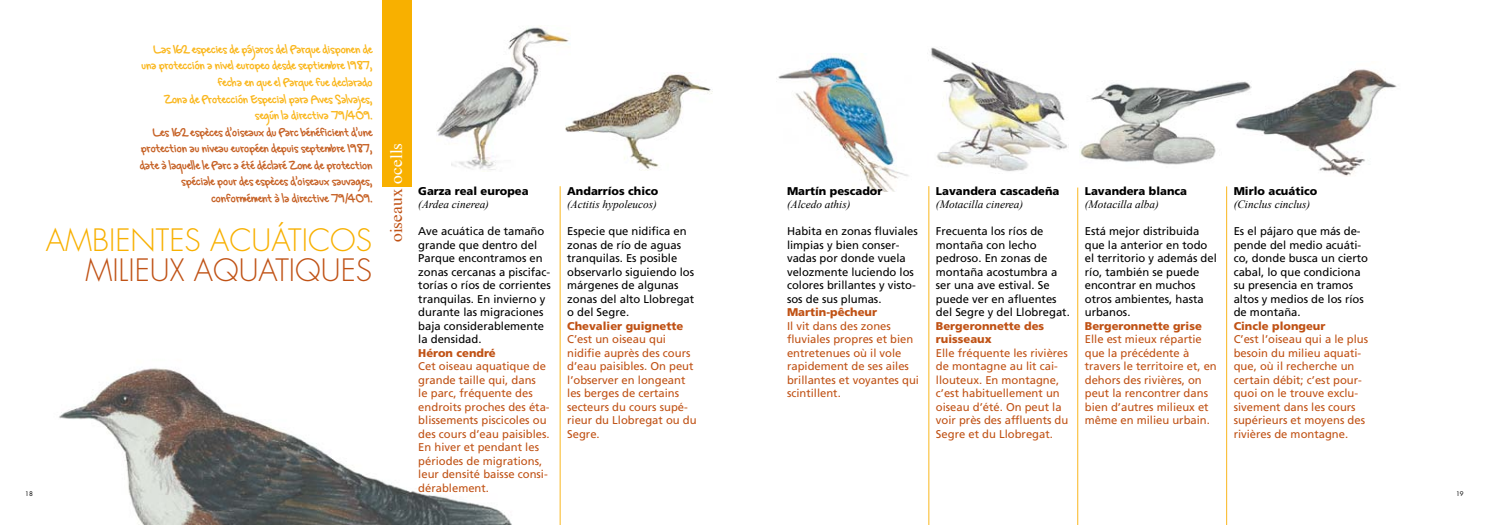
<style>
.page{position:relative;width:1489px;height:525px;background:#fff}
.page>*{position:absolute;margin:0;border:0;box-sizing:border-box;transform-origin:0 0}
.t1{font:300 30px "Futura Std";color:#f8b000}
.t2{font:300 30px "Futura Std";color:#c05215}
.t3{font:17.5px "Times";color:#c05215}
.t4{font:13.75px/16.5px "Gregs Hand";color:#c66125;text-align:right}
.t5{font:13.75px/16.5px "Gregs Hand";color:#fab71e;text-align:right}
.t6{font:11.25px/13.5px "Frutiger LT Std";color:#c05215}
.t7{font:11.25px/13.5px "Frutiger LT Std";color:#000}
.t8{font:900 11.25px/13.5px "Frutiger LT Std";color:#c05215}
.t9{font:italic 11.25px "Times New Roman";color:#000}
.t10{font:900 11.25px "Frutiger LT Std";color:#000}
.t11{font:6.25px "Futura Std";color:#000}
.s1{color:#fff}
</style>
<div class="page">
<hr style="left:928px;top:186px;width:1px;height:338px;background:#fab71e">
<hr style="left:1077px;top:187px;width:1px;height:337px;background:#fab71e">
<hr style="left:1226px;top:186px;width:1px;height:338px;background:#fab71e">
<hr style="left:560px;top:186px;width:1px;height:338px;background:#fab71e">
<div style="left:382px;top:0;width:29px;height:186px;background:#f8b000"></div>
<img style="left:776px;top:53px;width:133px;height:138px">
<img style="left:930px;top:47px;width:137px;height:124px">
<img style="left:1079px;top:83px;width:154px;height:82px">
<img style="left:1233px;top:69px;width:164px;height:107px">
<img style="left:436px;top:26px;width:134px;height:144px">
<img style="left:565px;top:73px;width:147px;height:97px">
<img style="left:59px;top:368px;width:453px;height:156px">
<p class="t5" style="left:141px;top:40px;width:232px">Las 162 especies de pájaros del Parque disponen de una protección a nivel europeo desde septiembre 1987, fecha en que el Parque fue declarado<br>Zona de Protección Especial para Aves Salvajes, según la directiva 79/409.</p>
<p class="t4" style="left:140px;top:122px;width:234px">Les 162 espèces d’oiseaux du Parc bénéficient d’une protection au niveau européen depuis septembre 1987, date à laquelle le Parc a été déclaré Zone de protection spéciale pour des espèces d’oiseaux sauvages, conformément à la directive 79/409.</p>
<h1 class="t1" style="left:46px;top:222px;width:328px">AMBIENTES ACUÁTICOS</h1>
<h1 class="t2" style="left:85px;top:252px;width:288px">MILIEUX AQUATIQUES</h1>
<p class="t11" style="left:25px;top:489px;width:9px">18</p>
<h2 class="t3" style="left:390px;top:242px;width:101px;rotate:-90deg">oiseaux <span class="s1">ocells</span></h2>
<p class="t10" style="left:418px;top:184px;width:112px">Garza real europea</p>
<p class="t9" style="left:418px;top:200px;width:72px">(Ardea cinerea)</p>
<p class="t7" style="left:418px;top:224px;width:134px">Ave acuática de tamaño grande que dentro del<br>Parque encontramos en zonas cercanas a piscifac&shy;torías o ríos de corrientes tranquilas. En invierno y durante las migraciones baja considerablemente la densidad.</p>
<p class="t8" style="left:418px;top:346px;width:79px">Héron cendré</p>
<p class="t6" style="left:418px;top:359px;width:133px">Cet oiseau aquatique de grande taille qui, dans<br>le parc, fréquente des endroits proches des éta&shy;blissements piscicoles ou des cours d’eau paisibles.<br>En hiver et pendant les périodes de migrations, leur densité baisse consi&shy;dérablement.</p>
<p class="t10" style="left:567px;top:184px;width:93px">Andarríos chico</p>
<p class="t9" style="left:567px;top:200px;width:91px">(Actitis hypoleucos)</p>
<p class="t7" style="left:567px;top:224px;width:128px">Especie que nidifica en zonas de río de aguas tranquilas. Es posible observarlo siguiendo los márgenes de algunas zonas del alto Llobregat o del Segre.</p>
<p class="t8" style="left:567px;top:319px;width:117px">Chevalier guignette</p>
<p class="t6" style="left:567px;top:332px;width:131px">C’est un oiseau qui nidifie auprès des cours d’eau paisibles. On peut l’observer en longeant les berges de certains secteurs du cours supé&shy;rieur du Llobregat ou du<br>Segre.</p>
<p class="t10" style="left:787px;top:185px;width:97px">Martín pescador</p>
<p class="t9" style="left:787px;top:200px;width:65px">(Alcedo athis)</p>
<p class="t7" style="left:787px;top:225px;width:132px">Habita en zonas fluviales limpias y bien conser&shy;vadas por donde vuela velozmente luciendo los colores brillantes y visto&shy;sos de sus plumas.</p>
<p class="t8" style="left:787px;top:306px;width:92px">Martin-pêcheur</p>
<p class="t6" style="left:787px;top:319px;width:133px">Il vit dans des zones fluviales propres et bien entretenues où il vole rapidement de ses ailes brillantes et voyantes qui scintillent.</p>
<p class="t10" style="left:935px;top:185px;width:125px">Lavandera cascadeña</p>
<p class="t9" style="left:935px;top:200px;width:89px">(Motacilla cinerea)</p>
<p class="t7" style="left:935px;top:224px;width:135px">Frecuenta los ríos de montaña con lecho pedroso. En zonas de montaña acostumbra a ser una ave estival. Se puede ver en afluentes del Segre y del Llobregat.</p>
<p class="t8" style="left:935px;top:319px;width:110px">Bergeronnette des ruisseaux</p>
<p class="t6" style="left:935px;top:346px;width:134px">Elle fréquente les rivières de montagne au lit cai&shy;llouteux. En montagne, c’est habituellement un oiseau d’été. On peut la voir près des affluents du<br>Segre et du Llobregat.</p>
<p class="t10" style="left:1084px;top:185px;width:104px">Lavandera blanca</p>
<p class="t9" style="left:1084px;top:200px;width:76px">(Motacilla alba)</p>
<p class="t7" style="left:1084px;top:224px;width:133px">Está mejor distribuida que la anterior en todo el territorio y además del río, también se puede encontrar en muchos otros ambientes, hasta urbanos.</p>
<p class="t8" style="left:1084px;top:319px;width:119px">Bergeronnette grise</p>
<p class="t6" style="left:1084px;top:332px;width:133px">Elle est mieux répartie que la précédente à travers le territoire et, en dehors des rivières, on peut la rencontrer dans bien d’autres milieux et même en milieu urbain.</p>
<p class="t10" style="left:1233px;top:185px;width:85px">Mirlo acuático</p>
<p class="t9" style="left:1233px;top:200px;width:78px">(Cinclus cinclus)</p>
<p class="t7" style="left:1233px;top:224px;width:136px">Es el pájaro que más de&shy;pende del medio acuáti&shy;co, donde busca un cierto cabal, lo que condiciona su presencia en tramos altos y medios de los ríos de montaña.</p>
<p class="t8" style="left:1233px;top:319px;width:93px">Cincle plongeur</p>
<p class="t6" style="left:1233px;top:332px;width:136px">C’est l’oiseau qui a le plus besoin du milieu aquati&shy;que, où il recherche un certain débit; c’est pour&shy;quoi on le trouve exclu&shy;sivement dans les cours supérieurs et moyens des rivières de montagne.</p>
<p class="t11" style="left:1455px;top:489px;width:9px">19</p>
</div>
